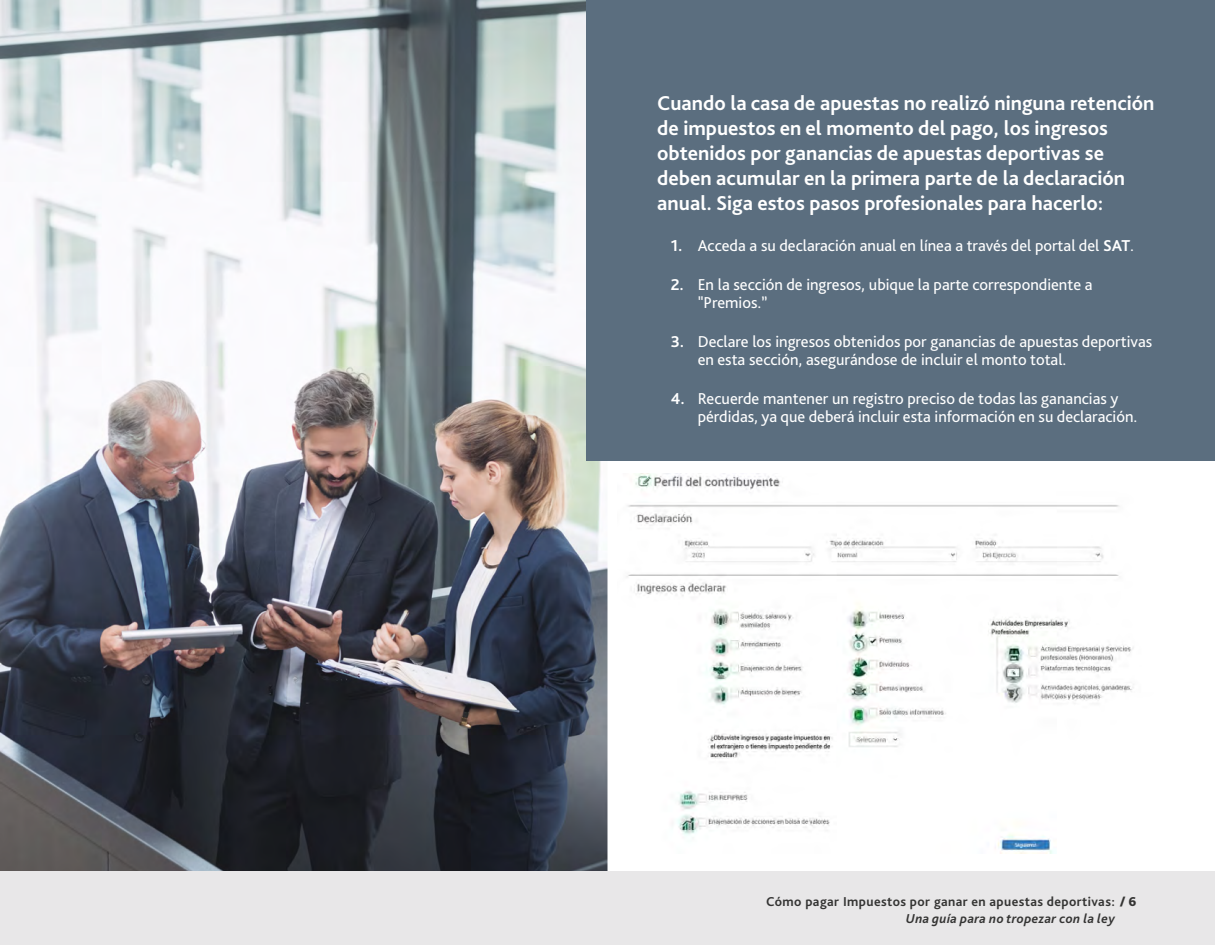
<style>
.page{position:relative;width:1215px;height:945px;background:#fff}
.page>*{position:absolute;margin:0;border:0;box-sizing:border-box;transform-origin:0 0}
.t1{font:700 21px/25px "Bliss Pro";color:#fff}
.t2{font:16.5px/17.7px "Bliss Pro";color:#fff}
.t3{font:700 13.5px "Bliss Pro";letter-spacing:.03em;color:#343433}
.t4{font:italic 700 13.5px "Bliss Pro";letter-spacing:.025em;color:#343433}
.s1{font-weight:700}
.s2{font-weight:800}
</style>
<div class="page">
<img style="left:626px;top:473px;width:508px;height:381px">
<img style="left:0;top:0;width:608px;height:871px">
<div style="left:586px;top:0;width:629px;height:461px;background:#5b6e7f"></div>
<div style="left:0;top:871px;width:1215px;height:74px;background:#e8e7e8"></div>
<p class="t1" style="left:657px;top:90px;width:499px">Cuando la casa de apuestas no realizó ninguna retención de impuestos en el momento del pago, los ingresos obtenidos por ganancias de apuestas deportivas se deben acumular en la primera parte de la declaración anual. Siga estos pasos profesionales para hacerlo꞉</p>
<p class="t2" style="left:671px;top:236px;width:465px"><span class="s1">1.</span> Acceda a su declaración anual en línea a través del portal del <span class="s1">SAT</span>.</p>
<p class="t2" style="left:698px;top:275px;width:396px;text-indent:-27px"><span class="s1">2.</span> En la sección de ingresos, ubique la parte correspondiente a "Premios.”</p>
<p class="t2" style="left:698px;top:333px;width:456px;text-indent:-27px"><span class="s1">3.</span> Declare los ingresos obtenidos por ganancias de apuestas deportivas en esta sección, asegurándose de incluir el monto total.</p>
<p class="t2" style="left:698px;top:390px;width:441px;text-indent:-27px"><span class="s1">4.</span> Recuerde mantener un registro preciso de todas las ganancias y pérdidas, ya que deberá incluir esta información en su declaración.</p>
<p class="t3" style="left:766px;top:894px;width:372px">Cómo pagar Impuestos por ganar en apuestas deportivas꞉ <span class="s2">/ 6</span></p>
<p class="t4" style="left:906px;top:910px;width:211px">Una guía para no tropezar con la ley</p>
</div>
